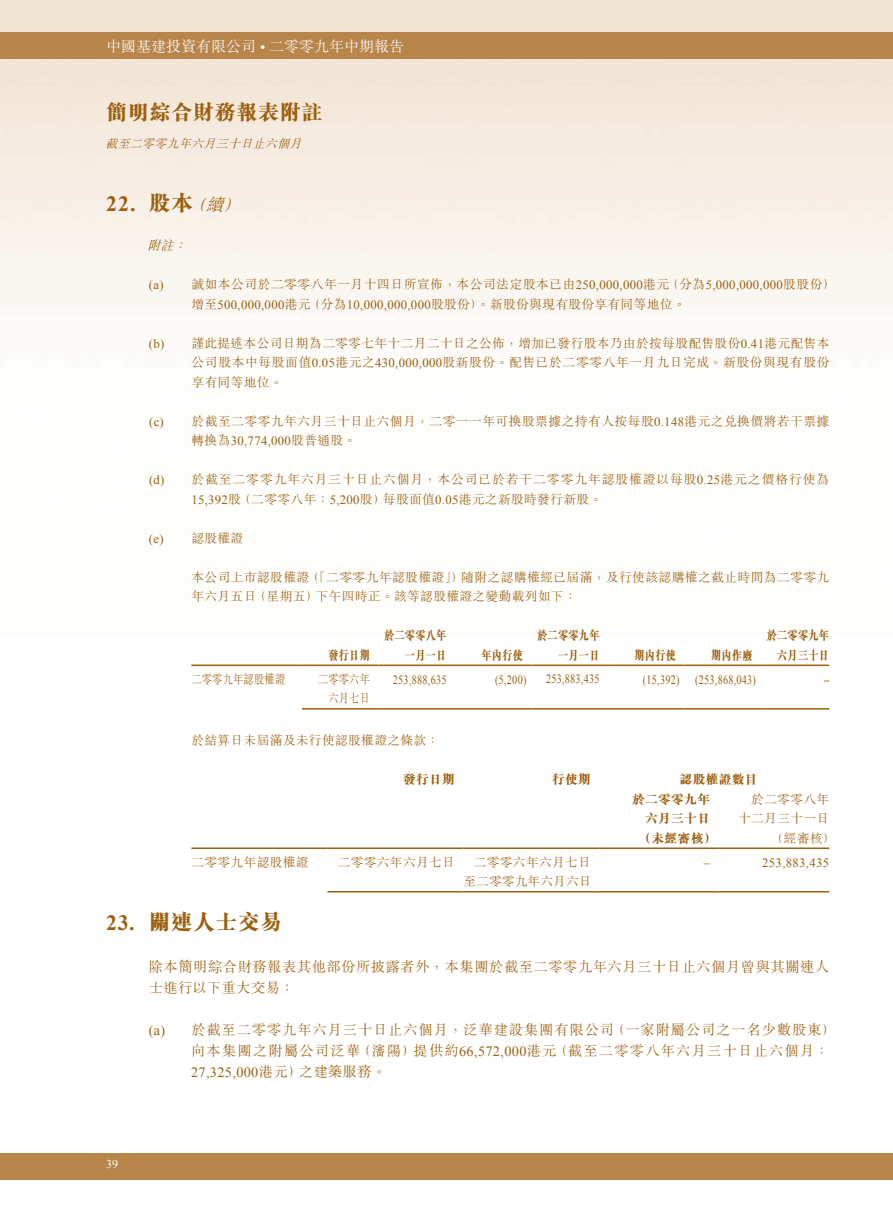
<style>
.page{position:relative;width:893px;height:1212px;background:#fff}
.page>*{position:absolute;margin:0;border:0;box-sizing:border-box;transform-origin:0 0}
.t1{font:800 21.75px "M Sung HK";letter-spacing:.025em;color:#9c5f0d}
.t2{font:700 21.75px "Times New Roman";color:#9c5f0d}
.t3{font:800 21px "M Sung HK";letter-spacing:.035em;color:#9c5f0d}
.t4{font:300 15px "M Sung HK";color:#fff}
.t5{font:300 14.25px/21px "M Sung HK";letter-spacing:.065em;color:#9c5f0d}
.t6{font:300 14.25px/21px "M Sung HK";letter-spacing:.04em;color:#9c5f0d}
.t7{font:14.25px "Times New Roman";letter-spacing:.025em;color:#9c5f0d}
.t8{font:300 12.75px/19.5px "M Sung HK";letter-spacing:.03em;color:#9c5f0d}
.t9{font:300 12.75px/19.5px "M Sung HK";letter-spacing:.075em;color:#9c5f0d}
.t10{font:12.75px "Times New Roman";letter-spacing:.025em;color:#9c5f0d;scale:.8 1}
.t11{font:800 12.75px/19.5px "M Sung HK";letter-spacing:.025em;color:#9c5f0d;text-align:right;scale:.8 1}
.t12{font:12.75px "Times New Roman";letter-spacing:.025em;color:#9c5f0d}
.t13{font:800 12.75px "M Sung HK";letter-spacing:.025em;color:#9c5f0d}
.t14{font:300 12.75px/19.5px "M Sung HK";letter-spacing:.005em;color:#9c5f0d;text-align:right}
.t15{font:300 12.75px/19.5px "M Sung HK";letter-spacing:.03em;color:#9c5f0d;text-align:right;scale:.8 1}
.t16{font:italic 300 12.75px "M Sung HK";color:#9c5f0d}
.t17{font:700 12.75px "Times New Roman";color:#9c5f0d;scale:.8 1}
.t18{font:italic 300 12px "M Sung HK";color:#9c5f0d}
.t19{font:12px "Times New Roman";color:#fff}
.s1{font-family:"Times New Roman";font-weight:400}
.s2{font-family:"M Sung HK";font-weight:800}
.s3{font-family:"M Sung HK";font-weight:300;font-style:italic;font-size:17.25px}
.s4{font-family:"M Sung HK";font-weight:300}
.s5{font-family:"Times New Roman";font-weight:700}
</style>
<div class="page">
<img style="left:0;top:0;width:893px;height:1180px">
<div style="left:0;top:33px;width:893px;height:26px;background:#b8854b"></div>
<div style="left:0;top:1153px;width:893px;height:26px;background:#b8854b"></div>
<hr style="left:191px;top:664px;width:111px;height:2px;background:#9c5f0d">
<hr style="left:302px;top:664px;width:76px;height:2px;background:#9c5f0d">
<hr style="left:378px;top:664px;width:77px;height:2px;background:#9c5f0d">
<hr style="left:455px;top:664px;width:76px;height:2px;background:#9c5f0d">
<hr style="left:531px;top:664px;width:77px;height:2px;background:#9c5f0d">
<hr style="left:608px;top:664px;width:77px;height:2px;background:#9c5f0d">
<hr style="left:685px;top:664px;width:76px;height:2px;background:#9c5f0d">
<hr style="left:761px;top:664px;width:68px;height:2px;background:#9c5f0d">
<hr style="left:302px;top:708px;width:76px;height:1px;background:#9c5f0d">
<hr style="left:378px;top:708px;width:77px;height:1px;background:#9c5f0d">
<hr style="left:455px;top:708px;width:76px;height:1px;background:#9c5f0d">
<hr style="left:531px;top:708px;width:77px;height:1px;background:#9c5f0d">
<hr style="left:608px;top:708px;width:77px;height:1px;background:#9c5f0d">
<hr style="left:685px;top:708px;width:76px;height:1px;background:#9c5f0d">
<hr style="left:761px;top:708px;width:68px;height:1px;background:#9c5f0d">
<hr style="left:191px;top:847px;width:136px;height:2px;background:#9c5f0d">
<hr style="left:327px;top:847px;width:136px;height:2px;background:#9c5f0d">
<hr style="left:463px;top:847px;width:137px;height:2px;background:#9c5f0d">
<hr style="left:600px;top:847px;width:119px;height:2px;background:#9c5f0d">
<hr style="left:719px;top:847px;width:110px;height:2px;background:#9c5f0d">
<hr style="left:327px;top:891px;width:136px;height:1px;background:#9c5f0d">
<hr style="left:463px;top:891px;width:137px;height:1px;background:#9c5f0d">
<hr style="left:600px;top:891px;width:119px;height:1px;background:#9c5f0d">
<hr style="left:719px;top:891px;width:110px;height:1px;background:#9c5f0d">
<p class="t4" style="left:106px;top:36px;width:299px">中國基建投資有限公司 <span class="s1">•</span> 二零零九年中期報告</p>
<h2 class="t3" style="left:106px;top:98px;width:218px">簡明綜合財務報表附註</h2>
<p class="t18" style="left:105px;top:135px;width:202px">截至二零零九年六月三十日止六個月</p>
<h1 class="t2" style="left:106px;top:188px;width:142px">22. <span class="s2">股本</span><span class="s3">（續）</span></h1>
<p class="t16" style="left:148px;top:237px;width:45px">附註：</p>
<p class="t8" style="left:191px;top:274px;width:646px;text-indent:-42px"><span class="s1">(a)</span> 誠如本公司於二零零八年一月十四日所宣佈，本公司法定股本已由<span class="s1">250,000,000</span>港元（分為<span class="s1">5,000,000,000</span>股股份）增至<span class="s1">500,000,000</span>港元（分為<span class="s1">10,000,000,000</span>股股份）。新股份與現有股份享有同等地位。</p>
<p class="t8" style="left:192px;top:333px;width:639px;text-align:justify;text-indent:-43px"><span class="s1">(b)</span> 謹此提述本公司日期為二零零七年十二月二十日之公佈，增加已發行股本乃由於按每股配售股份<span class="s1">0.41</span>港元配售本公司股本中每股面值<span class="s1">0.05</span>港元之<span class="s1">430,000,000</span>股新股份。配售已於二零零八年一月九日完成。新股份與現有股份享有同等地位。</p>
<p class="t8" style="left:149px;top:411px;width:682px"><span class="s1">(c)</span> 於截至二零零九年六月三十日止六個月，二零一一年可換股票據之持有人按每股<span class="s1">0.148</span>港元之兌換價將若干票據</p>
<p class="t12" style="left:192px;top:432px;width:166px"><span class="s4">轉換為</span>30,774,000<span class="s4">股普通股。</span></p>
<p class="t9" style="left:191px;top:469px;width:639px;text-indent:-42px"><span class="s1">(d)</span> 於截至二零零九年六月三十日止六個月，本公司已於若干二零零九年認股權證以每股<span class="s1">0.25</span>港元之價格行使為<br><span class="s1">15,392</span>股（二零零八年：<span class="s1">5,200</span>股）每股面值<span class="s1">0.05</span>港元之新股時發行新股。</p>
<p class="t8" style="left:149px;top:528px;width:96px"><span class="s1">(e)</span> 認股權證</p>
<p class="t8" style="left:191px;top:567px;width:639px">本公司上市認股權證（「二零零九年認股權證」）隨附之認購權經已屆滿，及行使該認購權之截止時間為二零零九年六月五日（星期五）下午四時正。該等認股權證之變動載列如下：</p>
<p class="t11" style="left:328px;top:645px;width:53px">發行日期</p>
<p class="t11" style="left:384px;top:625px;width:80px">於二零零八年一月一日</p>
<p class="t11" style="left:481px;top:645px;width:53px">年內行使</p>
<p class="t11" style="left:537px;top:625px;width:80px">於二零零九年一月一日</p>
<p class="t11" style="left:634px;top:645px;width:53px">期內行使</p>
<p class="t11" style="left:711px;top:645px;width:53px">期內作廢</p>
<p class="t11" style="left:767px;top:625px;width:80px">於二零零九年六月三十日</p>
<p class="t15" style="left:191px;top:669px;width:119px">二零零九年認股權證</p>
<p class="t15" style="left:318px;top:669px;width:67px">二零零六年六月七日</p>
<p class="t10" style="left:393px;top:671px;width:68px">253,888,635</p>
<p class="t10" style="left:495px;top:671px;width:41px">(5,200)</p>
<p class="t10" style="left:546px;top:670px;width:68px">253,883,435</p>
<p class="t10" style="left:643px;top:671px;width:143px">(15,392) (253,868,043)</p>
<p class="t17" style="left:824px;top:671px;width:8px">–</p>
<p class="t8" style="left:191px;top:730px;width:249px">於結算日未屆滿及未行使認股權證之條款：</p>
<p class="t13" style="left:403px;top:771px;width:53px">發行日期</p>
<p class="t13" style="left:552px;top:771px;width:40px">行使期</p>
<p class="t13" style="left:680px;top:771px;width:80px">認股權證數目</p>
<p class="t13" style="left:632px;top:790px;width:80px">於二零零九年</p>
<p class="t13" style="left:645px;top:810px;width:67px">六月三十日</p>
<p class="t8" style="left:738px;top:789px;width:93px;text-align:right">於二零零八年十二月三十一日</p>
<p class="t13" style="left:638px;top:829px;width:80px">（未經審核）</p>
<p class="t8" style="left:770px;top:828px;width:67px">（經審核）</p>
<p class="t8" style="left:191px;top:852px;width:119px">二零零九年認股權證</p>
<p class="t8" style="left:338px;top:852px;width:119px">二零零六年六月七日</p>
<p class="t14" style="left:463px;top:852px;width:130px">二零零六年六月七日至二零零九年六月六日</p>
<p class="t12" style="left:704px;top:854px;width:8px">–</p>
<p class="t12" style="left:762px;top:854px;width:68px">253,883,435</p>
<h1 class="t1" style="left:106px;top:906px;width:177px"><span class="s5">23.</span> 關連人士交易</h1>
<p class="t6" style="left:149px;top:955px;width:682px">除本簡明綜合財務報表其他部份所披露者外，本集團於截至二零零九年六月三十日止六個月曾與其關連人士進行以下重大交易：</p>
<p class="t5" style="left:191px;top:1018px;width:646px;text-indent:-42px"><span class="s1">(a)</span> 於截至二零零九年六月三十日止六個月，泛華建設集團有限公司（一家附屬公司之一名少數股東）向本集團之附屬公司泛華（瀋陽）提供約<span class="s1">66,572,000</span>港元（截至二零零八年六月三十日止六個月：</p>
<p class="t7" style="left:191px;top:1062px;width:197px">27,325,000<span class="s4">港元）之建築服務。</span></p>
<p class="t19" style="left:106px;top:1156px;width:13px">39</p>
</div>
